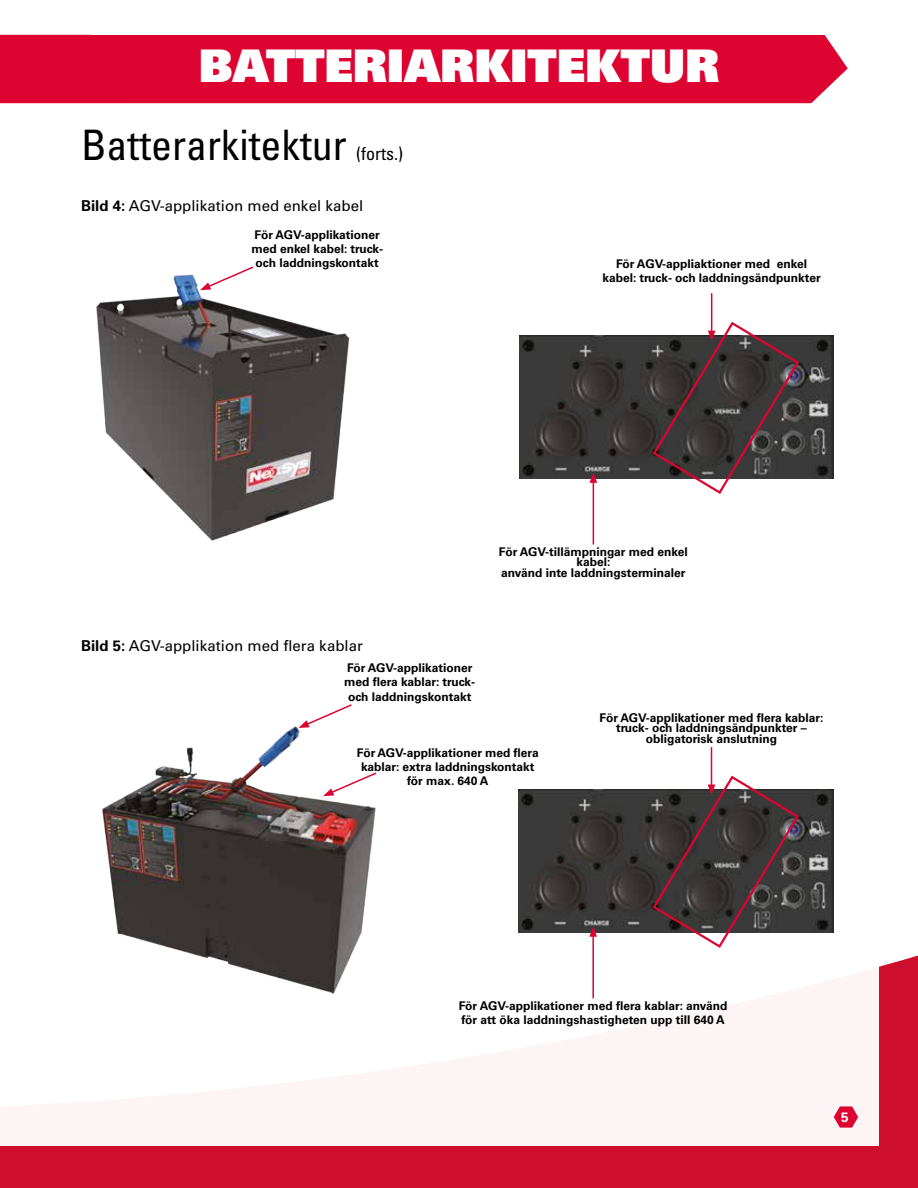
<style>
.page{position:relative;width:918px;height:1188px;background:#fff}
.page>*{position:absolute;margin:0;border:0;box-sizing:border-box;transform-origin:0 0}
.t1{font:45px "Univers LT Std X Black";color:#fff}
.t2{font:condensed 42px "Univers LT Std";color:#000}
.t3{font:condensed 18px "Univers LT Std";color:#000}
.t4{font:15px "Univers LT Std";color:#000}
.t5{font:700 13.5px "Univers LT Std";color:#fff}
.t6{font:700 12px/14.2px "Univers LT Std";color:#000;text-align:center}
.s1{font-weight:700}
</style>
<div class="page">
<div style="left:0;top:955px;width:918px;height:233px;background:#ce0e2d"></div>
<div style="left:0;top:857px;width:879px;height:289px;background:#fff"></div>
<div style="left:135px;top:35px;width:713px;height:68px;background:#dd0432"></div>
<div style="left:0;top:35px;width:135px;height:68px;background:#dd0432"></div>
<img style="left:96px;top:274px;width:254px;height:267px">
<img style="left:519px;top:336px;width:315px;height:142px">
<img style="left:102px;top:726px;width:274px;height:268px">
<svg style="left:200px;top:266px;width:55px;height:24px"></svg>
<hr style="left:593px;top:481px;width:1px;height:64px;background:#dd0432">
<svg style="left:590px;top:472px;width:7px;height:11px"></svg>
<hr style="left:711px;top:293px;width:1px;height:40px;background:#dd0432">
<svg style="left:651px;top:320px;width:150px;height:174px"></svg>
<img style="left:519px;top:789px;width:315px;height:143px">
<hr style="left:592px;top:934px;width:2px;height:64px;background:#dd0432">
<svg style="left:589px;top:926px;width:8px;height:11px"></svg>
<hr style="left:711px;top:747px;width:1px;height:40px;background:#dd0432">
<svg style="left:651px;top:774px;width:150px;height:174px"></svg>
<svg style="left:298px;top:704px;width:55px;height:24px"></svg>
<svg style="left:323px;top:771px;width:54px;height:25px"></svg>
<svg style="left:834px;top:1106px;width:24px;height:22px"></svg>
<h1 class="t1" style="left:199px;top:36px;width:522px">BATTERIARKITEKTUR</h1>
<h2 class="t2" style="left:81px;top:118px;width:267px">Batterarkitektur</h2>
<h3 class="t3" style="left:356px;top:142px;width:48px">(forts.)</h3>
<p class="t4" style="left:81px;top:197px;width:284px"><span class="s1">Bild 4:</span> AGV-applikation med enkel kabel</p>
<p class="t6" style="left:251px;top:228px;width:133px">För AGV-applikationer med enkel kabel: truck&shy;och laddningskontakt</p>
<p class="t6" style="left:603px;top:257px;width:220px">För AGV-appliaktioner med enkel kabel: truck- och laddningsändpunkter</p>
<p class="t4" style="left:81px;top:637px;width:283px"><span class="s1">Bild 5:</span> AGV-applikation med flera kablar</p>
<p class="t6" style="left:344px;top:661px;width:133px">För AGV-applikationer med flera kablar: truck&shy;och laddningskontakt</p>
<p class="t6" style="left:499px;top:546px;width:190px;line-height:10.5px">För AGV-tillämpningar med enkel kabel:<br>använd inte laddningsterminaler</p>
<p class="t6" style="left:600px;top:712px;width:225px;line-height:10.5px">För AGV-applikationer med flera kablar: truck- och laddningsändpunkter – obligatorisk anslutning</p>
<p class="t6" style="left:357px;top:746px;width:183px">För AGV-applikationer med flera kablar: extra laddningskontakt för max. 640 A</p>
<p class="t6" style="left:459px;top:998px;width:270px;text-align:left">För AGV-applikationer med flera kablar: använd för att öka laddningshastigheten upp till 640 A</p>
<p class="t5" style="left:841px;top:1109px;width:9px">5</p>
</div>
